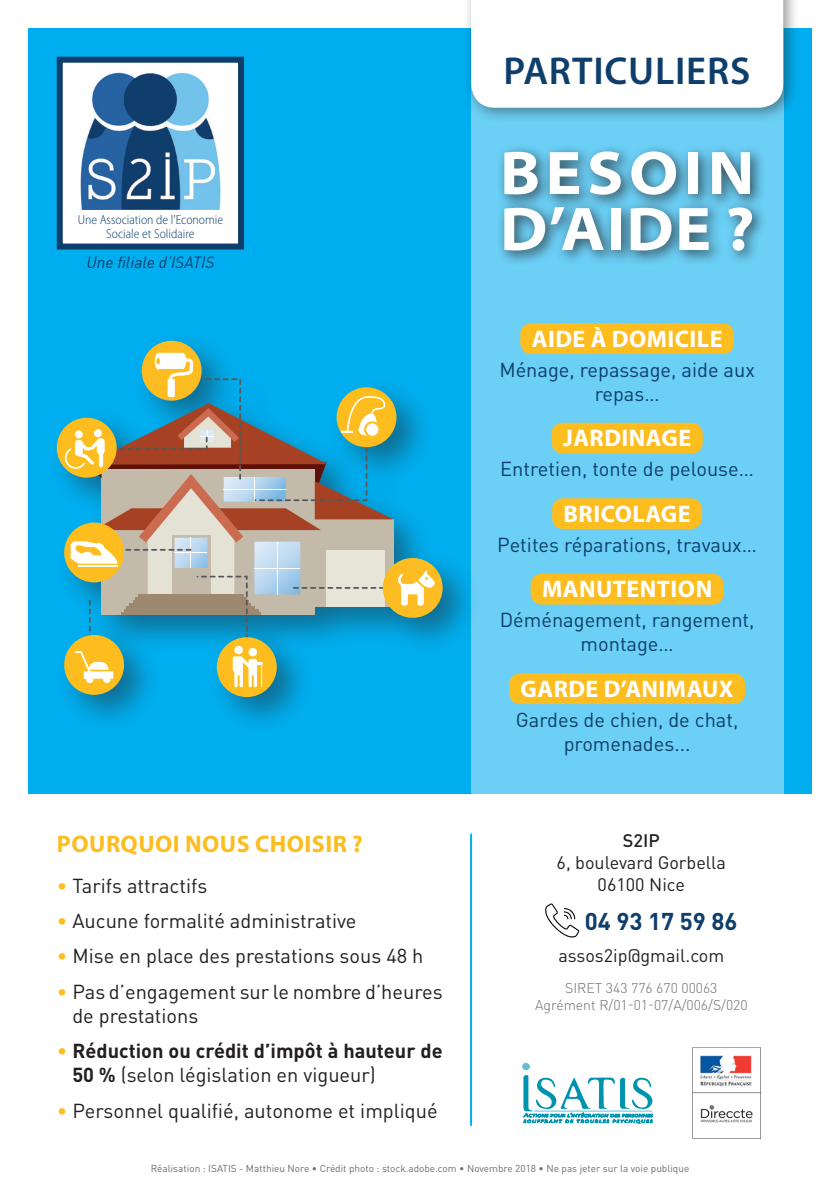
<style>
.page{position:relative;width:840px;height:1191px;background:#fff}
.page>*{position:absolute;margin:0;border:0;box-sizing:border-box;transform-origin:0 0}
.t1{font:700 semi-expanded 62px/56px "Myriad Pro";letter-spacing:.09em;color:#fff}
.t2{font:600 39px "Myriad Pro";letter-spacing:.02em;color:#0e3e6b}
.t3{font:700 24px "Myriad Pro";letter-spacing:.02em;color:#fff}
.t4{font:700 24px "Myriad Pro";letter-spacing:.02em;color:#fdbd1f}
.t5{font:700 24px "DIN Pro";color:#0e3e6b}
.t6{font:20px/24px "DIN Pro";color:#231f20}
.t7{font:20px/24px "DIN Pro";color:#0e3e6b;text-align:center}
.t8{font:700 20px/24px "DIN Pro";color:#231f20}
.t9{font:18px/21.6px "DIN Pro";color:#231f20;text-align:center}
.t10{font:500 18px "DIN Pro";color:#231f20}
.t11{font:italic 16px "DIN";color:#0e3e6b}
.t12{font:300 14px/16.8px "DIN Pro";color:#6c6d70;text-align:center}
.t13{font:300 semi-condensed 13px/14px "Myriad Pro";color:#0e3e6b;text-align:center}
.t14{font:10px "DIN Pro";color:#6c6d70}
.s1{color:#fdbd1f}
.s2{font-weight:400;color:#fdbd1f}
.s3{font-weight:400}
</style>
<div class="page">
<div style="left:28px;top:28px;width:783px;height:766px;background:#00aeef"></div>
<div style="left:471px;top:28px;width:311px;height:766px;background:#6bcff6"></div>
<div style="left:47px;top:331px;width:433px;height:404px;background:#231f20;opacity:.45"></div>
<div style="left:64px;top:635px;width:60px;height:60px;background:#fdbd1f;border-radius:50%"></div>
<div style="left:382px;top:558px;width:60px;height:60px;background:#fcbc22;border-radius:50%"></div>
<div style="left:142px;top:341px;width:59px;height:60px;background:#fcbc22;border-radius:50%"></div>
<div style="left:57px;top:418px;width:60px;height:59px;background:#fdbd1f;border-radius:50%"></div>
<div style="left:217px;top:637px;width:59px;height:60px;background:#fdbd1f;border-radius:50%"></div>
<svg style="left:64px;top:353px;width:371px;height:334px"></svg>
<div style="left:463px;top:0;width:336px;height:124px;background:#231f20;opacity:.45"></div>
<div style="left:471px;top:0;width:311px;height:108px;background:#fff"></div>
<div style="left:496px;top:143px;width:271px;height:124px;background:#231f20;opacity:.75"></div>
<div style="left:520px;top:323px;width:213px;height:31px;background:#fdbd1f;border-radius:11px"></div>
<div style="left:551px;top:423px;width:151px;height:30px;background:#fdbd1f;border-radius:11px"></div>
<div style="left:552px;top:498px;width:149px;height:31px;background:#fdbd1f;border-radius:11px"></div>
<div style="left:530px;top:574px;width:193px;height:30px;background:#fdbd1f;border-radius:11px"></div>
<div style="left:509px;top:673px;width:235px;height:31px;background:#fdbd1f;border-radius:11px"></div>
<hr style="left:470px;top:833px;width:2px;height:292px;background:#00aeef">
<svg style="left:545px;top:903px;width:34px;height:34px"></svg>
<div style="left:57px;top:57px;width:187px;height:192px;background:#fff;border:6px solid #0e3e6b"></div>
<img style="left:80px;top:72px;width:141px;height:137px">
<svg style="left:522px;top:1062px;width:130px;height:61px"></svg>
<img style="left:692px;top:1047px;width:68px;height:91px">
<p class="t13" style="left:78px;top:212px;width:147px">Une Association de l’Economie<br>Sociale et Solidaire</p>
<p class="t11" style="left:86px;top:252px;width:129px">Une filiale d’ISATIS</p>
<p class="t4" style="left:57px;top:828px;width:307px">POURQUOI NOUS CHOISIR ?</p>
<p class="t6" style="left:57px;top:872px;width:152px"><span class="s1">•</span> Tarifs attractifs</p>
<p class="t6" style="left:57px;top:908px;width:301px"><span class="s1">•</span> Aucune formalité administrative</p>
<p class="t6" style="left:57px;top:943px;width:368px"><span class="s1">•</span> Mise en place des prestations sous 48 h</p>
<p class="t6" style="left:72px;top:978px;width:371px;text-indent:-16px"><span class="s1">•</span> Pas d’engagement sur le nombre d’heures de prestations</p>
<p class="t8" style="left:72px;top:1038px;width:371px;text-indent:-16px"><span class="s2">•</span> Réduction ou crédit d’impôt à hauteur de<br>50 % <span class="s3">(selon législation en vigueur)</span></p>
<p class="t6" style="left:57px;top:1097px;width:382px"><span class="s1">•</span> Personnel qualifié, autonome et impliqué</p>
<h2 class="t2" style="left:503px;top:46px;width:248px">PARTICULIERS</h2>
<h1 class="t1" style="left:500px;top:143px;width:256px">BESOIN<br>D’AIDE ?</h1>
<p class="t3" style="left:531px;top:323px;width:192px">AIDE À DOMICILE</p>
<p class="t7" style="left:499px;top:356px;width:257px">Ménage, repassage, aide aux repas…</p>
<p class="t3" style="left:562px;top:423px;width:130px">JARDINAGE</p>
<p class="t7" style="left:500px;top:456px;width:255px">Entretien, tonte de pelouse…</p>
<p class="t3" style="left:563px;top:498px;width:128px">BRICOLAGE</p>
<p class="t7" style="left:497px;top:531px;width:261px">Petites réparations, travaux…</p>
<p class="t3" style="left:541px;top:574px;width:171px">MANUTENTION</p>
<p class="t7" style="left:499px;top:607px;width:256px">Déménagement, rangement, montage…</p>
<p class="t3" style="left:520px;top:673px;width:214px">GARDE D’ANIMAUX</p>
<p class="t7" style="left:515px;top:706px;width:224px">Gardes de chien, de chat, promenades...</p>
<p class="t10" style="left:622px;top:828px;width:38px">S2IP</p>
<p class="t9" style="left:556px;top:851px;width:171px">6, boulevard Gorbella<br>06100 Nice</p>
<p class="t5" style="left:584px;top:904px;width:154px">04 93 17 59 86</p>
<p class="t9" style="left:558px;top:944px;width:167px">assos2ip@gmail.com</p>
<p class="t12" style="left:534px;top:979px;width:214px">SIRET 343 776 670 00063<br>Agrément R/01-01-07/A/006/S/020</p>
<p class="t14" style="left:151px;top:1161px;width:540px">Réalisation : ISATIS - Matthieu Nore • Crédit photo : stock.adobe.com • Novembre 2018 • Ne pas jeter sur la voie publique</p>
</div>
